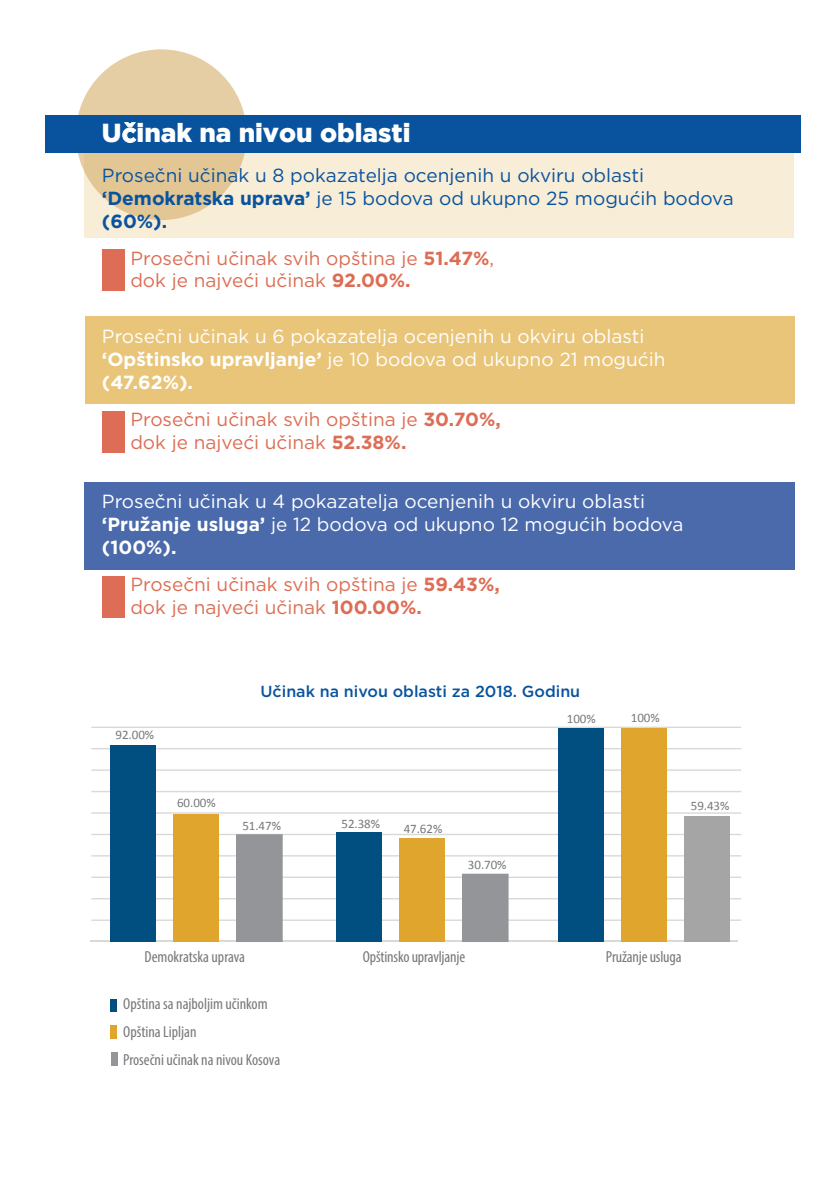
<style>
.page{position:relative;width:840px;height:1191px;background:#fff}
.page>*{position:absolute;margin:0;border:0;box-sizing:border-box;transform-origin:0 0}
.t1{font:900 26px "Gotham";color:#fff}
.t2{font:19px/22.8px "Gotham";color:#fff}
.t3{font:19px/22.8px "Gotham";color:#dd6d54}
.t4{font:19px/22.8px "Gotham";color:#09539e}
.t5{font:condensed 16px/27.6px "Myriad Pro";color:#77787b}
.t6{font:500 16px "Gotham";color:#09539e}
.t7{font:13px "Calibri";letter-spacing:-.005em;color:#77797c}
.s1{font-weight:700}
</style>
<div class="page">
<div style="left:84px;top:482px;width:710px;height:88px;background:#4a6aac"></div>
<div style="left:85px;top:317px;width:708px;height:87px;background:#e9c579"></div>
<div style="left:85px;top:150px;width:708px;height:87px;background:#f8edd7"></div>
<div style="left:76px;top:49px;width:170px;height:171px;background:#e2c69e;border-radius:50%"></div>
<div style="left:45px;top:116px;width:754px;height:37px;background:#09539e"></div>
<svg style="left:122px;top:122px;width:15px;height:21px"></svg>
<div style="left:102px;top:249px;width:23px;height:42px;background:#dd6d54"></div>
<div style="left:102px;top:410px;width:23px;height:42px;background:#dd6d54"></div>
<div style="left:102px;top:576px;width:23px;height:41px;background:#dd6d54"></div>
<hr style="left:90px;top:940px;width:647px;height:1px;background:#d9d9d8">
<hr style="left:91px;top:726px;width:649px;height:2px;background:#d9d9d8">
<hr style="left:91px;top:748px;width:649px;height:1px;background:#d9d9d8">
<hr style="left:91px;top:769px;width:649px;height:2px;background:#d9d9d8">
<hr style="left:91px;top:791px;width:649px;height:1px;background:#d9d9d8">
<hr style="left:91px;top:812px;width:649px;height:1px;background:#d9d9d8">
<hr style="left:91px;top:833px;width:649px;height:2px;background:#d9d9d8">
<hr style="left:91px;top:855px;width:649px;height:1px;background:#d9d9d8">
<hr style="left:91px;top:876px;width:649px;height:2px;background:#d9d9d8">
<hr style="left:91px;top:898px;width:649px;height:1px;background:#d9d9d8">
<hr style="left:91px;top:919px;width:649px;height:2px;background:#d9d9d8">
<div style="left:110px;top:745px;width:45px;height:196px;background:#004f80"></div>
<div style="left:236px;top:834px;width:46px;height:107px;background:#939598"></div>
<div style="left:236px;top:834px;width:46px;height:108px;border:1px solid #939598"></div>
<div style="left:336px;top:831px;width:45px;height:110px;background:#004f80"></div>
<div style="left:399px;top:838px;width:45px;height:103px;background:#e0a52c"></div>
<div style="left:462px;top:874px;width:46px;height:67px;background:#939598"></div>
<div style="left:462px;top:873px;width:46px;height:69px;border:1px solid #939598"></div>
<div style="left:684px;top:815px;width:45px;height:126px;background:#a5a5a5"></div>
<div style="left:557px;top:728px;width:46px;height:213px;background:#004f80"></div>
<div style="left:173px;top:814px;width:46px;height:127px;background:#e0a52c"></div>
<div style="left:620px;top:728px;width:46px;height:213px;background:#e0a52c"></div>
<div style="left:111px;top:998px;width:6px;height:13px;background:#004f80"></div>
<div style="left:111px;top:1025px;width:6px;height:13px;background:#e0a52c"></div>
<div style="left:111px;top:1052px;width:7px;height:13px;background:#939598"></div>
<h1 class="t1" style="left:102px;top:118px;width:310px">U<span class="s1">č</span>inak na nivou oblasti</h1>
<p class="t4" style="left:102px;top:163px;width:633px">Prosečni učinak u 8 pokazatelja ocenjenih u okviru oblasti <span class="s1">‘Demokratska uprava’</span> je 15 bodova od ukupno 25 mogućih bodova <span class="s1">(60%).</span></p>
<p class="t3" style="left:130px;top:246px;width:365px">Prosečni učinak svih opština je <span class="s1">51.47%</span>, dok je najveći učinak <span class="s1">92.00%.</span></p>
<p class="t2" style="left:102px;top:325px;width:564px">Prosečni učinak u 6 pokazatelja ocenjenih u okviru oblasti <span class="s1">‘Opštinsko upravljanje’</span> je 10 bodova od ukupno 21 mogućih <span class="s1">(47.62%).</span></p>
<p class="t3" style="left:130px;top:407px;width:372px">Prosečni učinak svih opština je <span class="s1">30.70%, </span>dok je najveći učinak <span class="s1">52.38%.</span></p>
<p class="t2" style="left:102px;top:490px;width:582px">Prosečni učinak u 4 pokazatelja ocenjenih u okviru oblasti <span class="s1">‘Pružanje usluga’</span> je 12 bodova od ukupno 12 mogućih bodova <span class="s1">(100%).</span></p>
<p class="t3" style="left:130px;top:572px;width:371px">Prosečni učinak svih opština je <span class="s1">59.43%, </span>dok je najveći učinak <span class="s1">100.00%.</span></p>
<p class="t6" style="left:260px;top:681px;width:321px">Učinak na nivou oblasti za 2018. Godinu</p>
<p class="t7" style="left:115px;top:726px;width:40px">92.00%</p>
<p class="t7" style="left:566px;top:710px;width:30px">100%</p>
<p class="t7" style="left:630px;top:709px;width:30px">100%</p>
<p class="t7" style="left:177px;top:794px;width:40px">60.00%</p>
<p class="t7" style="left:690px;top:797px;width:40px">59.43%</p>
<p class="t7" style="left:403px;top:820px;width:40px">47.62%</p>
<p class="t7" style="left:242px;top:817px;width:40px">51.47%</p>
<p class="t7" style="left:341px;top:815px;width:40px">52.38%</p>
<p class="t7" style="left:467px;top:856px;width:40px">30.70%</p>
<p class="t5" style="left:144px;top:943px;width:102px">Demokratska uprava</p>
<p class="t5" style="left:123px;top:990px;width:158px">Opština sa najboljim učinkom<br>Opština Lipljan<br>Prosečni učinak na nivou Kosova</p>
<p class="t5" style="left:362px;top:943px;width:104px">Opštinsko upravljanje</p>
<p class="t5" style="left:605px;top:943px;width:77px">Pružanje usluga</p>
</div>
